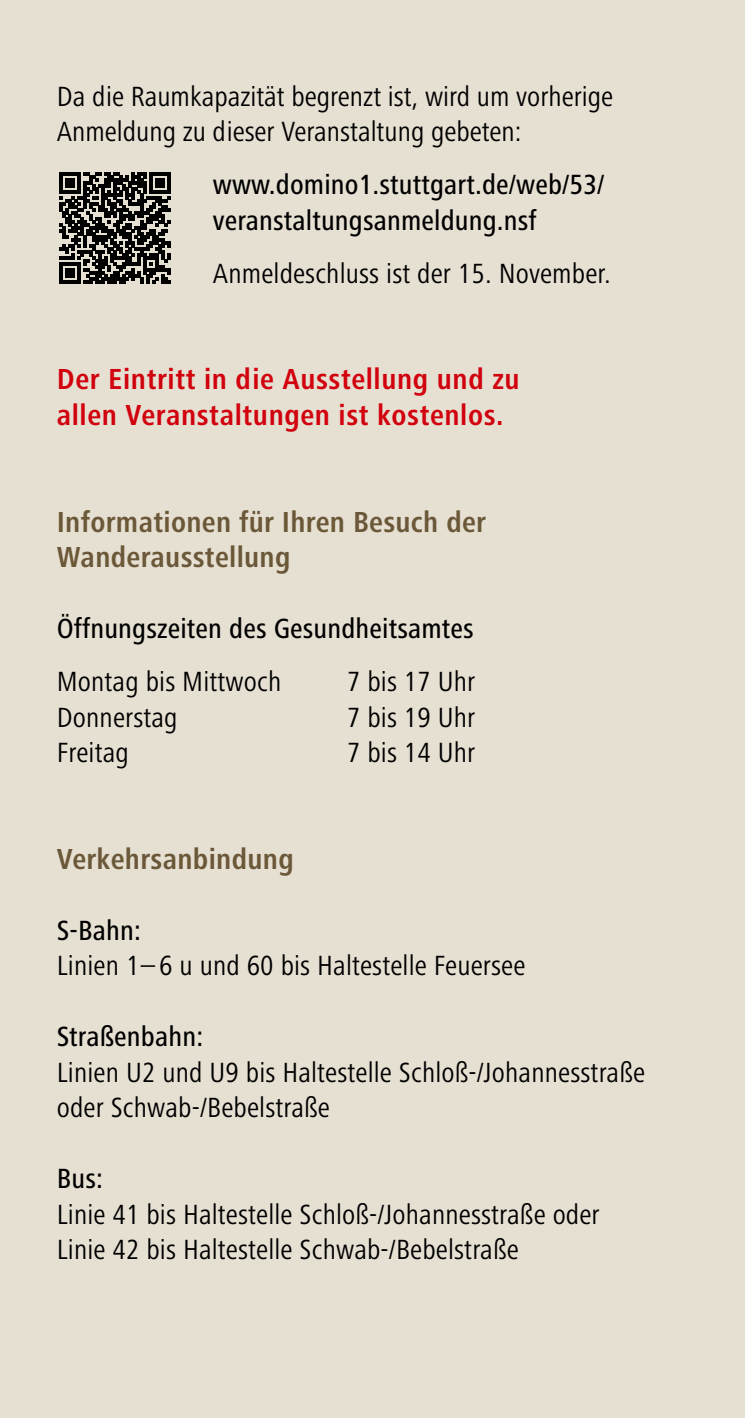
<style>
.page{position:relative;width:745px;height:1418px;background:#fff}
.page>*{position:absolute;margin:0;border:0;box-sizing:border-box;transform-origin:0 0}
.t1{font:700 condensed 30px/35.5px "Frutiger Next Pro";letter-spacing:.02em;color:#d1010e}
.t2{font:700 condensed 30px/35.5px "Frutiger Next Pro";letter-spacing:.01em;color:#6b5839}
.t3{font:condensed 28.75px/35.5px "Frutiger Next Pro";letter-spacing:.005em;color:#000}
.t4{font:500 condensed 28.75px/35.5px "Frutiger Next Pro";letter-spacing:.005em;color:#000}
</style>
<div class="page">
<hr style="left:744px;top:797px;width:1px;height:620px;background:#d1010e">
<hr style="left:744px;top:0;width:1px;height:799px;background:#b7a880">
<hr style="left:744px;top:797px;width:1px;height:107px;background:#574524">
<div style="left:0;top:0;width:744px;height:1417px;background:#e6e0d2"></div>
<svg style="left:60px;top:172px;width:111px;height:111px"></svg>
<p class="t3" style="left:57px;top:78px;width:557px">Da die Raumkapazität begrenzt ist, wird um vorherige<br>Anmeldung zu dieser Veranstaltung gebeten:</p>
<p class="t4" style="left:213px;top:167px;width:393px">www.domino1.stuttgart.de/web/53/ veranstaltungsanmeldung.nsf</p>
<p class="t3" style="left:213px;top:255px;width:399px">Anmeldeschluss ist der 15. November.</p>
<p class="t1" style="left:57px;top:362px;width:464px">Der Eintritt in die Ausstellung und zu allen Veranstaltungen ist kostenlos.</p>
<p class="t2" style="left:57px;top:504px;width:430px">Informationen für Ihren Besuch der<br>Wanderausstellung</p>
<p class="t4" style="left:57px;top:610px;width:418px">Öffnungszeiten des Gesundheitsamtes</p>
<p class="t3" style="left:57px;top:663px;width:226px">Montag bis Mittwoch</p>
<p class="t3" style="left:347px;top:663px;width:130px">7 bis 17 Uhr</p>
<p class="t3" style="left:57px;top:699px;width:122px">Donnerstag</p>
<p class="t3" style="left:347px;top:699px;width:130px">7 bis 19 Uhr</p>
<p class="t3" style="left:57px;top:734px;width:74px">Freitag</p>
<p class="t3" style="left:347px;top:734px;width:130px">7 bis 14 Uhr</p>
<p class="t2" style="left:57px;top:841px;width:238px">Verkehrsanbindung</p>
<p class="t4" style="left:57px;top:912px;width:86px">S-Bahn:</p>
<p class="t3" style="left:57px;top:947px;width:470px">Linien 1– 6 u und 60 bis Haltestelle Feuersee</p>
<p class="t4" style="left:57px;top:1018px;width:148px">Straßenbahn:</p>
<p class="t3" style="left:57px;top:1054px;width:589px">Linien U2 und U9 bis Haltestelle Schloß-/Johannesstraße oder Schwab-/Bebelstraße</p>
<p class="t4" style="left:57px;top:1161px;width:48px">Bus:</p>
<p class="t3" style="left:57px;top:1196px;width:544px">Linie 41 bis Haltestelle Schloß-/Johannesstraße oder<br>Linie 42 bis Haltestelle Schwab-/Bebelstraße</p>
</div>
